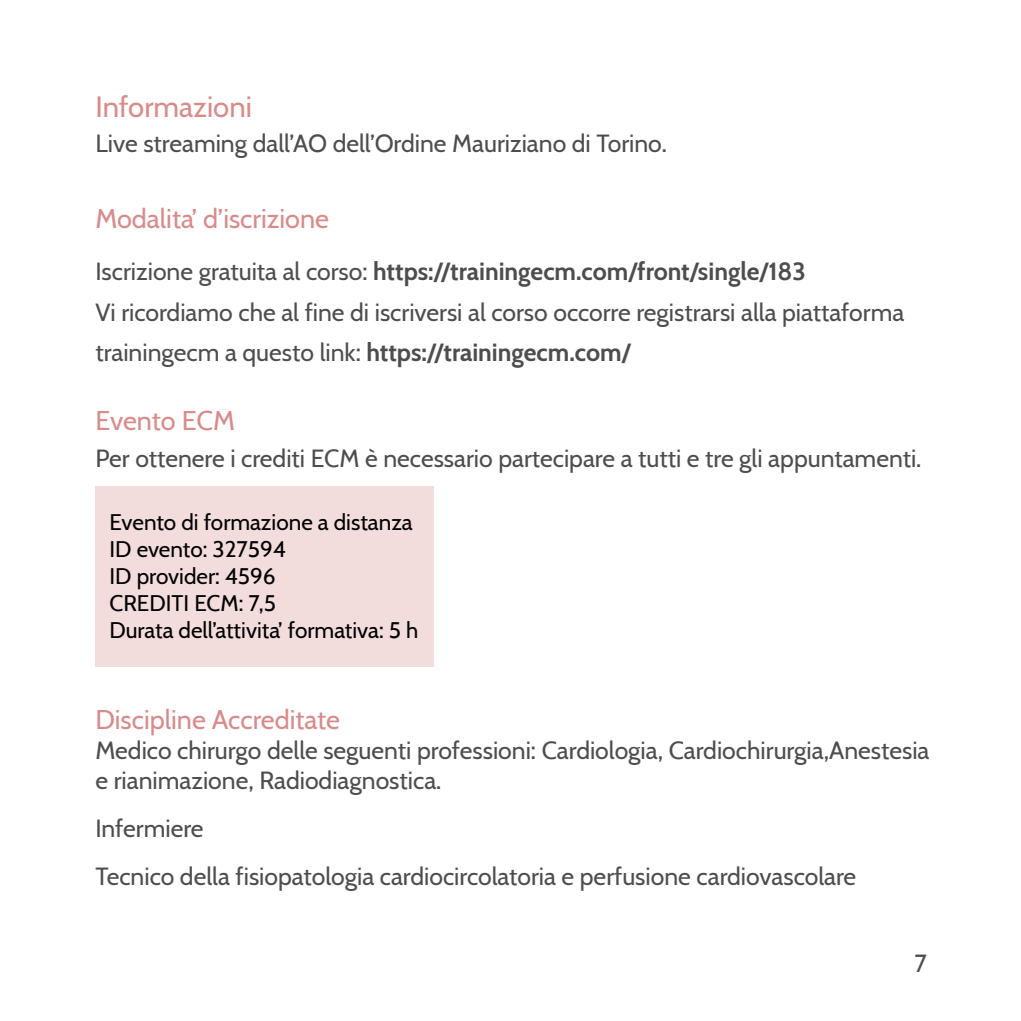
<style>
.page{position:relative;width:1021px;height:1021px;background:#fff}
.page>*{position:absolute;margin:0;border:0;box-sizing:border-box;transform-origin:0 0}
.t1{font:29.25px "Cabin";color:#d98b8a}
.t2{font:27px "Cabin";color:#d98b8a}
.t3{font:24.75px/40.5px "Cabin";color:#4d4d4d}
.t4{font:22.5px/27px "Cabin";color:#000}
.s1{font-weight:700}
</style>
<div class="page">
<div style="left:95px;top:486px;width:338px;height:180px;background:#f3dcdc"></div>
<p class="t1" style="left:95px;top:84px;width:158px">Informazioni</p>
<p class="t3" style="left:95px;top:122px;width:573px">Live streaming dall’AO dell’Ordine Mauriziano di Torino.</p>
<p class="t2" style="left:95px;top:197px;width:235px">Modalita’ d’iscrizione</p>
<p class="t3" style="left:95px;top:249px;width:810px">Iscrizione gratuita al corso: <span class="s1">https://trainingecm.com/front/single/183<br></span>Vi ricordiamo che al fine di iscriversi al corso occorre registrarsi alla piattaforma trainingecm a questo link: <span class="s1">https://trainingecm.com/</span></p>
<p class="t2" style="left:95px;top:399px;width:141px">Evento ECM</p>
<p class="t3" style="left:95px;top:436px;width:827px">Per ottenere i crediti ECM è necessario partecipare a tutti e tre gli appuntamenti.</p>
<p class="t4" style="left:109px;top:507px;width:310px">Evento di formazione a distanza<br>ID evento: 327594<br>ID provider: 4596<br>CREDITI ECM: 7,5<br>Durata dell’attivita’ formativa: 5 h</p>
<p class="t2" style="left:95px;top:698px;width:246px">Discipline Accreditate</p>
<p class="t3" style="left:95px;top:733px;width:835px;line-height:29.7px">Medico chirurgo delle seguenti professioni: Cardiologia, Cardiochirurgia,Anestesia e rianimazione, Radiodiagnostica.</p>
<p class="t3" style="left:95px;top:802px;width:762px;line-height:48.1px">Infermiere<br>Tecnico della fisiopatologia cardiocircolatoria e perfusione cardiovascolare</p>
<p class="t3" style="left:914px;top:941px;width:14px">7</p>
</div>
